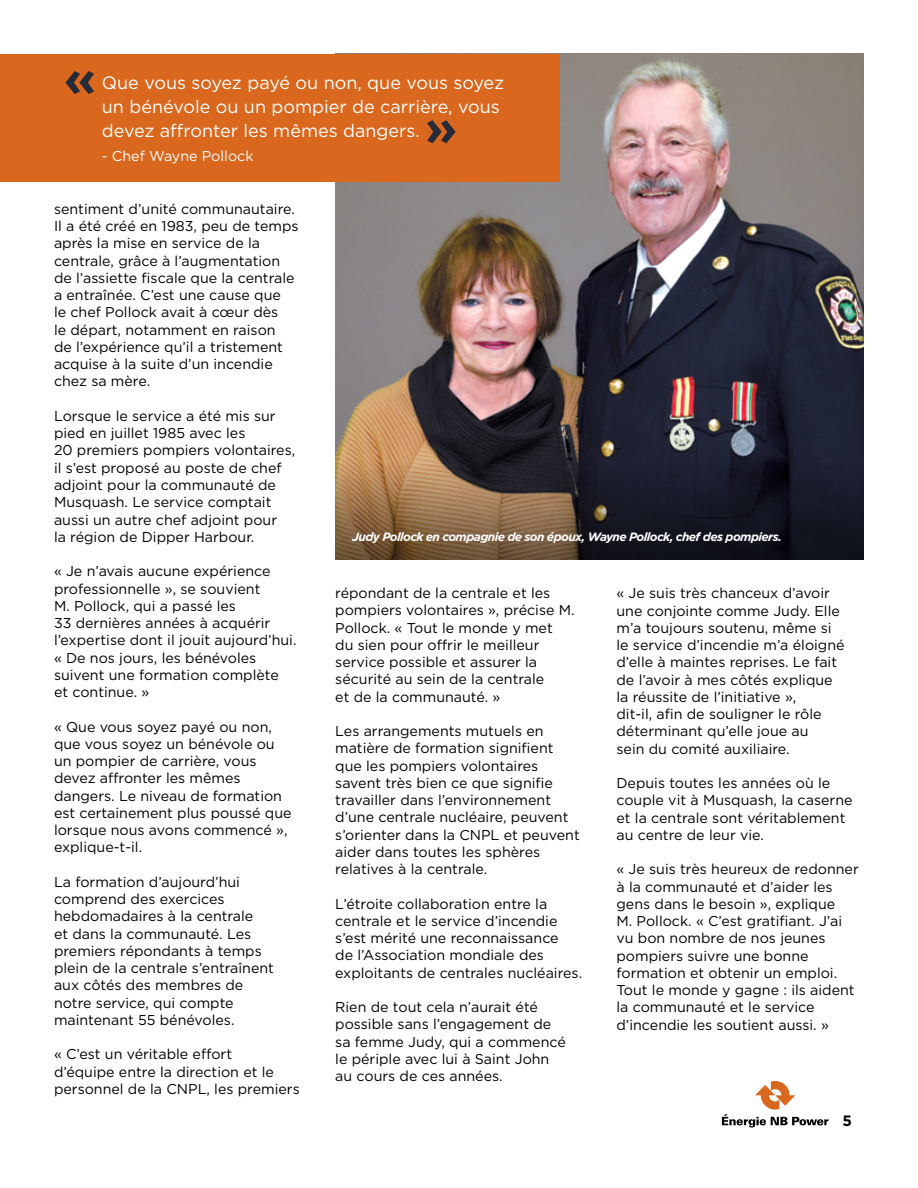
<style>
.page{position:relative;width:918px;height:1188px;background:#fff}
.page>*{position:absolute;margin:0;border:0;box-sizing:border-box;transform-origin:0 0}
.t1{font:700 51px "Gotham";color:#272b38}
.t2{font:18px/24px "Gotham";color:#fff}
.t3{font:700 15px "Gotham";color:#000}
.t4{font:14.25px/17.2px "Gotham";color:#000}
.t5{font:14.25px "Gotham";color:#fff}
.t6{font:italic 700 12px "Gotham";letter-spacing:-.05em;color:#fff}
</style>
<div class="page">
<img style="left:335px;top:54px;width:529px;height:408px">
<svg style="left:722px;top:1081px;width:106px;height:47px"></svg>
<div style="left:0;top:54px;width:559px;height:127px;background:#d9671d"></div>
<svg style="left:335px;top:462px;width:529px;height:97px;background:#453932"></svg>
<h1 class="t1" style="left:64px;top:44px;width:34px">«</h1>
<p class="t2" style="left:102px;top:70px;width:404px">Que vous soyez payé ou non, que vous soyez un bénévole ou un pompier de carrière, vous devez affronter les mêmes dangers.</p>
<p class="t5" style="left:102px;top:147px;width:153px">- Chef Wayne Pollock</p>
<h1 class="t1" style="left:458px;top:170px;width:34px;rotate:-180deg">«</h1>
<p class="t4" style="left:54px;top:200px;width:246px">sentiment d’unité communautaire.<br>Il a été créé en 1983, peu de temps après la mise en service de la centrale, grâce à l’augmentation de l’assiette fiscale que la centrale a entraînée. C’est une cause que<br>le chef Pollock avait à cœur dès<br>le départ, notamment en raison<br>de l’expérience qu’il a tristement acquise à la suite d’un incendie chez sa mère.</p>
<p class="t4" style="left:54px;top:407px;width:243px">Lorsque le service a été mis sur pied en juillet 1985 avec les<br>20 premiers pompiers volontaires, il s’est proposé au poste de chef adjoint pour la communauté de<br>Musquash. Le service comptait aussi un autre chef adjoint pour<br>la région de Dipper Harbour.</p>
<p class="t4" style="left:54px;top:562px;width:244px">« Je n’avais aucune expérience professionnelle », se souvient<br>M. Pollock, qui a passé les<br>33 dernières années à acquérir l’expertise dont il jouit aujourd’hui. « De nos jours, les bénévoles suivent une formation complète et continue. »</p>
<p class="t4" style="left:54px;top:718px;width:239px">« Que vous soyez payé ou non, que vous soyez un bénévole ou un pompier de carrière, vous devez affronter les mêmes dangers. Le niveau de formation est certainement plus poussé que lorsque nous avons commencé », explique-t-il.</p>
<p class="t4" style="left:54px;top:873px;width:222px">La formation d’aujourd’hui comprend des exercices hebdomadaires à la centrale<br>et dans la communauté. Les premiers répondants à temps plein de la centrale s’entraînent aux côtés des membres de notre service, qui compte maintenant 55 bénévoles.</p>
<p class="t4" style="left:54px;top:1045px;width:247px">« C’est un véritable effort<br>d’équipe entre la direction et le personnel de la CNPL, les premiers</p>
<p class="t6" style="left:352px;top:528px;width:431px">Judy Pollock en compagnie de son époux, Wayne Pollock, chef des pompiers.</p>
<p class="t4" style="left:335px;top:584px;width:241px">répondant de la centrale et les pompiers volontaires », précise M.<br>Pollock. « Tout le monde y met<br>du sien pour offrir le meilleur service possible et assurer la sécurité au sein de la centrale<br>et de la communauté. »</p>
<p class="t4" style="left:335px;top:722px;width:246px">Les arrangements mutuels en matière de formation signifient que les pompiers volontaires savent très bien ce que signifie travailler dans l’environnement d’une centrale nucléaire, peuvent s’orienter dans la CNPL et peuvent aider dans toutes les sphères relatives à la centrale.</p>
<p class="t4" style="left:335px;top:895px;width:248px">L’étroite collaboration entre la centrale et le service d’incendie s’est mérité une reconnaissance<br>de l’Association mondiale des exploitants de centrales nucléaires.</p>
<p class="t4" style="left:335px;top:998px;width:232px">Rien de tout cela n’aurait été possible sans l’engagement de sa femme Judy, qui a commencé le périple avec lui à Saint John au cours de ces années.</p>
<p class="t4" style="left:617px;top:584px;width:230px">« Je suis très chanceux d’avoir une conjointe comme Judy. Elle m’a toujours soutenu, même si le service d’incendie m’a éloigné d’elle à maintes reprises. Le fait de l’avoir à mes côtés explique la réussite de l’initiative »,<br>dit-il, afin de souligner le rôle déterminant qu’elle joue au<br>sein du comité auxiliaire.</p>
<p class="t4" style="left:617px;top:774px;width:238px">Depuis toutes les années où le couple vit à Musquash, la caserne et la centrale sont véritablement au centre de leur vie.</p>
<p class="t4" style="left:617px;top:860px;width:244px">« Je suis très heureux de redonner à la communauté et d’aider les gens dans le besoin », explique<br>M. Pollock. « C’est gratifiant. J’ai vu bon nombre de nos jeunes pompiers suivre une bonne formation et obtenir un emploi.<br>Tout le monde y gagne : ils aident la communauté et le service d’incendie les soutient aussi. »</p>
<p class="t3" style="left:843px;top:1111px;width:11px">5</p>
</div>
